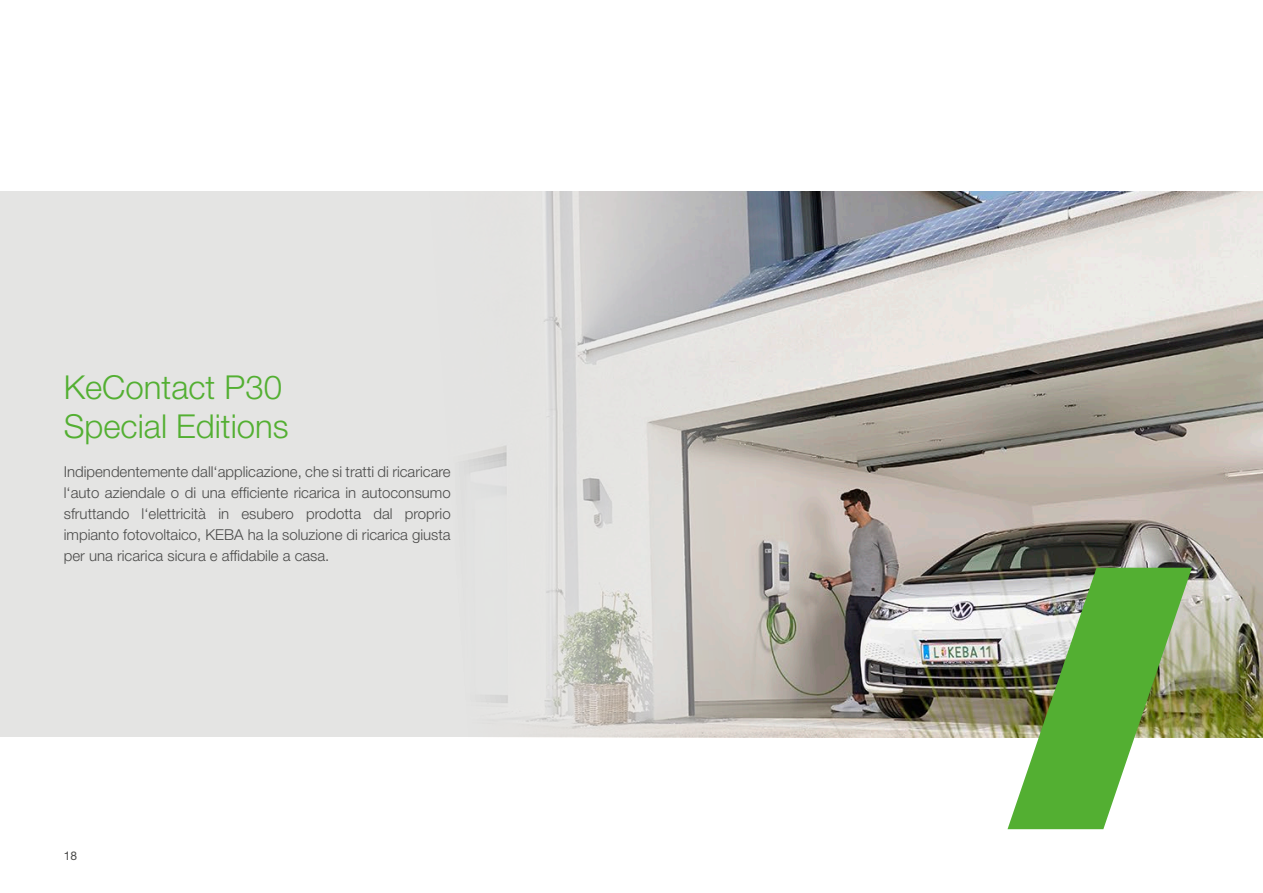
<style>
.page{position:relative;width:1263px;height:893px;background:#fff}
.page>*{position:absolute;margin:0;border:0;box-sizing:border-box;transform-origin:0 0}
.t1{font:300 33px/39.6px "Helvetica Neue LT Pro";color:#53af32}
.t2{font:300 15px/21px "Helvetica Neue LT Pro";color:#4b4b4a;text-align:justify}
.t3{font:12px "Helvetica Neue LT Pro";color:#4b4b4a}
</style>
<div class="page">
<img style="left:20px;top:191px;width:1243px;height:546px">
<img style="left:1007px;top:568px;width:185px;height:261px">
<h1 class="t1" style="left:64px;top:367px;width:226px">KeContact P30<br>Special Editions</h1>
<p class="t2" style="left:64px;top:461px;width:388px">Indipendentemente dall‘applicazione, che si tratti di ricaricare l‘auto aziendale o di una efficiente ricarica in autoconsumo sfruttando l‘elettricità in esubero prodotta dal proprio impianto fotovoltaico, KEBA ha la soluzione di ricarica giusta per una ricarica sicura e affidabile a casa.</p>
<p class="t3" style="left:64px;top:848px;width:15px">18</p>
</div>
